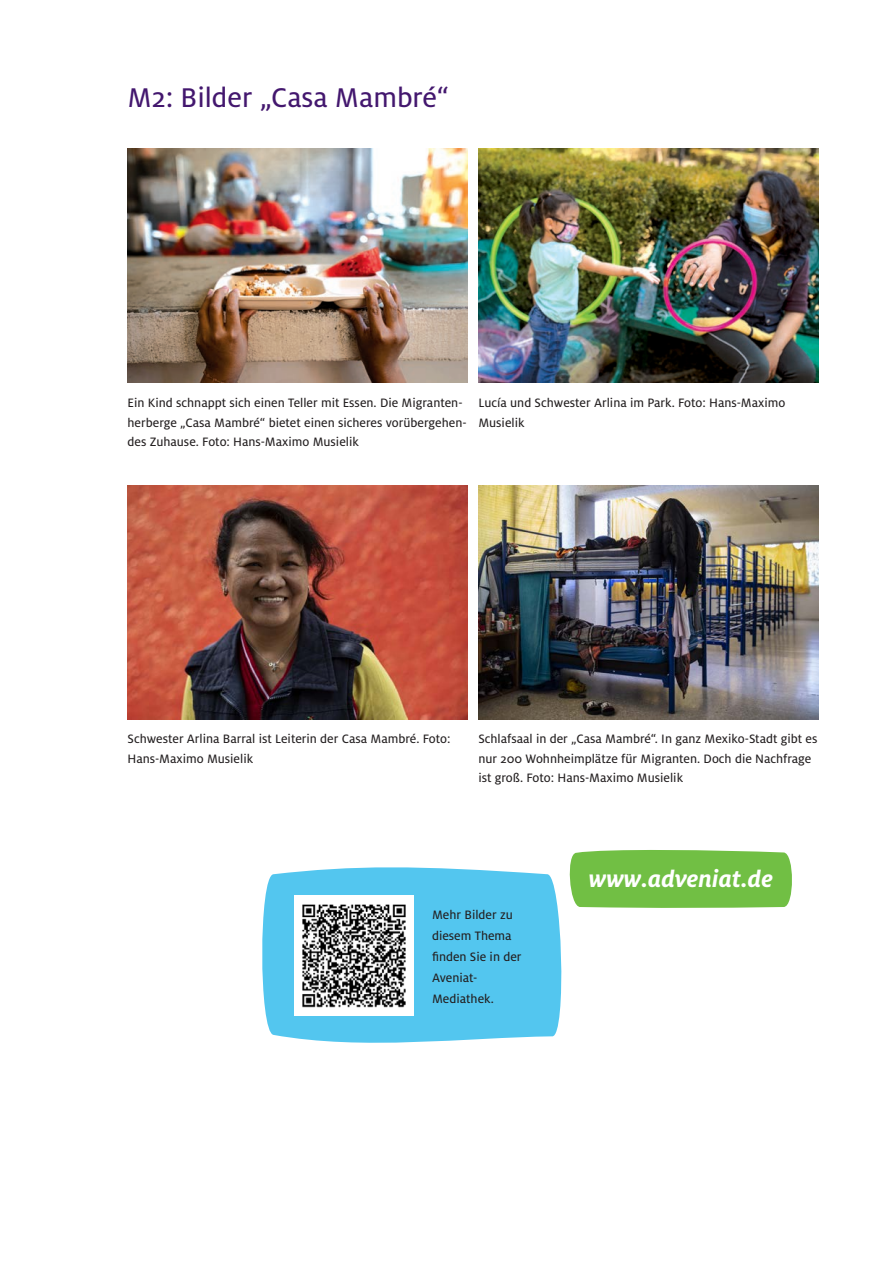
<style>
.page{position:relative;width:893px;height:1263px;background:#fff}
.page>*{position:absolute;margin:0;border:0;box-sizing:border-box;transform-origin:0 0}
.t1{font:30px "Milo OT Text";color:#43176e}
.t2{font:italic 700 25.5px "Milo OT";letter-spacing:.005em;color:#fff}
.t3{font:13.5px/19.5px "Milo OT Text";color:#231f20}
</style>
<div class="page">
<img style="left:478px;top:486px;width:341px;height:233px">
<img style="left:128px;top:486px;width:340px;height:233px">
<img style="left:128px;top:149px;width:340px;height:234px">
<img style="left:478px;top:149px;width:341px;height:234px">
<div style="left:569px;top:850px;width:223px;height:58px;background:#71bf44"></div>
<svg style="left:262px;top:867px;width:300px;height:176px;background:#5fcaf0"></svg>
<img style="left:294px;top:896px;width:120px;height:119px">
<h1 class="t1" style="left:128px;top:81px;width:323px">M2: Bilder „Casa Mambré“</h1>
<p class="t3" style="left:128px;top:393px;width:341px">Ein Kind schnappt sich einen Teller mit Essen. Die Migranten&shy;herberge „Casa Mambré“ bietet einen sicheres vorübergehen&shy;des Zuhause. Foto: Hans-Maximo Musielik</p>
<p class="t3" style="left:478px;top:393px;width:308px">Lucía und Schwester Arlina im Park. Foto: Hans-Maximo<br>Musielik</p>
<p class="t3" style="left:128px;top:729px;width:324px">Schwester Arlina Barral ist Leiterin der Casa Mambré. Foto:<br>Hans-Maximo Musielik</p>
<p class="t3" style="left:478px;top:729px;width:340px">Schlafsaal in der „Casa Mambré“. In ganz Mexiko-Stadt gibt es nur 200 Wohnheimplätze für Migranten. Doch die Nachfrage ist groß. Foto: Hans-Maximo Musielik</p>
<h2 class="t2" style="left:589px;top:864px;width:185px">www.adveniat.de</h2>
<p class="t3" style="left:432px;top:904px;width:91px;line-height:21px">Mehr Bilder zu diesem Thema finden Sie in der<br>Aveniat-<br>Mediathek.</p>
</div>
